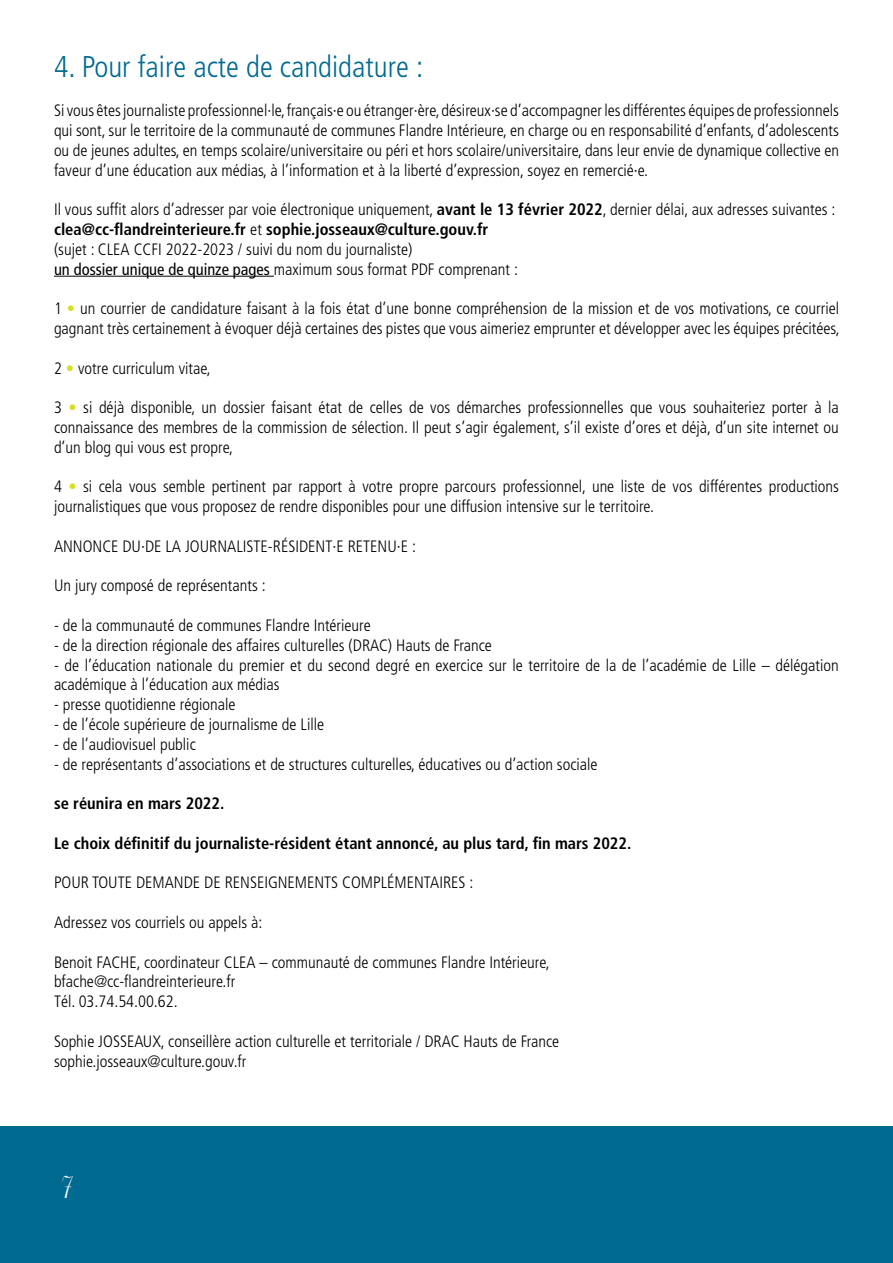
<style>
.page{position:relative;width:893px;height:1263px;background:#fff}
.page>*{position:absolute;margin:0;border:0;box-sizing:border-box;transform-origin:0 0}
.t1{font:45px "Ecolier";color:#fff}
.t2{font:300 condensed 30px "Frutiger";color:#006a90}
.t3{font:300 condensed 16.5px/19.8px "Frutiger";color:#000}
.t4{font:700 condensed 16.5px "Frutiger";color:#000}
.s1{font-weight:700}
.s2{font-weight:400}
.s3{color:#d7df23}
</style>
<div class="page">
<hr style="left:54px;top:276px;width:220px;height:1px;background:#000">
<div style="left:0;top:1127px;width:893px;height:136px;background:#006a90"></div>
<h2 class="t2" style="left:54px;top:49px;width:371px">4. Pour faire acte de candidature :</h2>
<p class="t3" style="left:54px;top:101px;width:786px;text-align:justify">Si vous êtes journaliste professionnel·le, français·e ou étranger·ère, désireux·se d’accompagner les différentes équipes de professionnels qui sont, sur le territoire de la communauté de communes Flandre Intérieure, en charge ou en responsabilité d’enfants, d’adolescents ou de jeunes adultes, en temps scolaire/universitaire ou péri et hors scolaire/universitaire, dans leur envie de dynamique collective en faveur d’une éducation aux médias, à l’information et à la liberté d’expression, soyez en remercié·e.</p>
<p class="t3" style="left:54px;top:200px;width:783px">Il vous suffit alors d’adresser par voie électronique uniquement, <span class="s1">avant le 13 février 2022</span>, dernier délai, aux adresses suivantes : <span class="s1">clea@cc-flandreinterieure.fr</span> et <span class="s1">sophie.josseaux@culture.gouv.fr<br></span>(sujet : CLEA CCFI 2022-2023 / suivi du nom du journaliste)<br><span class="s2">un dossier unique de quinze pages</span> maximum sous format PDF comprenant :</p>
<p class="t3" style="left:54px;top:299px;width:787px">1 <span class="s3">•</span> un courrier de candidature faisant à la fois état d’une bonne compréhension de la mission et de vos motivations, ce courriel gagnant très certainement à évoquer déjà certaines des pistes que vous aimeriez emprunter et développer avec les équipes précitées,</p>
<p class="t3" style="left:54px;top:358px;width:158px">2 <span class="s3">•</span> votre curriculum vitae,</p>
<p class="t3" style="left:54px;top:398px;width:786px;text-align:justify">3 <span class="s3">•</span> si déjà disponible, un dossier faisant état de celles de vos démarches professionnelles que vous souhaiteriez porter à la connaissance des membres de la commission de sélection. Il peut s’agir également, s’il existe d’ores et déjà, d’un site internet ou d’un blog qui vous est propre,</p>
<p class="t3" style="left:54px;top:477px;width:787px">4 <span class="s3">•</span> si cela vous semble pertinent par rapport à votre propre parcours professionnel, une liste de vos différentes productions journalistiques que vous proposez de rendre disponibles pour une diffusion intensive sur le territoire.</p>
<p class="t3" style="left:54px;top:536px;width:364px">ANNONCE DU·DE LA JOURNALISTE-RÉSIDENT·E RETENU·E :</p>
<p class="t3" style="left:54px;top:576px;width:213px">Un jury composé de représentants :</p>
<p class="t3" style="left:54px;top:616px;width:318px">- de la communauté de communes Flandre Intérieure</p>
<p class="t3" style="left:54px;top:635px;width:439px">- de la direction régionale des affaires culturelles (DRAC) Hauts de France</p>
<p class="t3" style="left:54px;top:655px;width:786px">- de l’éducation nationale du premier et du second degré en exercice sur le territoire de la de l’académie de Lille – délégation académique à l’éducation aux médias</p>
<p class="t3" style="left:54px;top:695px;width:183px">- presse quotidienne régionale</p>
<p class="t3" style="left:54px;top:715px;width:272px">- de l’école supérieure de journalisme de Lille</p>
<p class="t3" style="left:54px;top:734px;width:143px">- de l’audiovisuel public</p>
<p class="t3" style="left:54px;top:754px;width:545px">- de représentants d’associations et de structures culturelles, éducatives ou d’action sociale</p>
<p class="t4" style="left:54px;top:794px;width:172px">se réunira en mars 2022.</p>
<p class="t4" style="left:54px;top:833px;width:579px">Le choix définitif du journaliste-résident étant annoncé, au plus tard, fin mars 2022.</p>
<p class="t3" style="left:54px;top:873px;width:421px">POUR TOUTE DEMANDE DE RENSEIGNEMENTS COMPLÉMENTAIRES :</p>
<p class="t3" style="left:54px;top:913px;width:210px">Adressez vos courriels ou appels à:</p>
<p class="t3" style="left:54px;top:952px;width:497px">Benoit FACHE, coordinateur CLEA – communauté de communes Flandre Intérieure, bfache@cc-flandreinterieure.fr<br>Tél. 03.74.54.00.62.</p>
<p class="t3" style="left:54px;top:1031px;width:507px">Sophie JOSSEAUX, conseillère action culturelle et territoriale / DRAC Hauts de France sophie.josseaux@culture.gouv.fr</p>
<h1 class="t1" style="left:61px;top:1156px;width:16px">7</h1>
</div>
